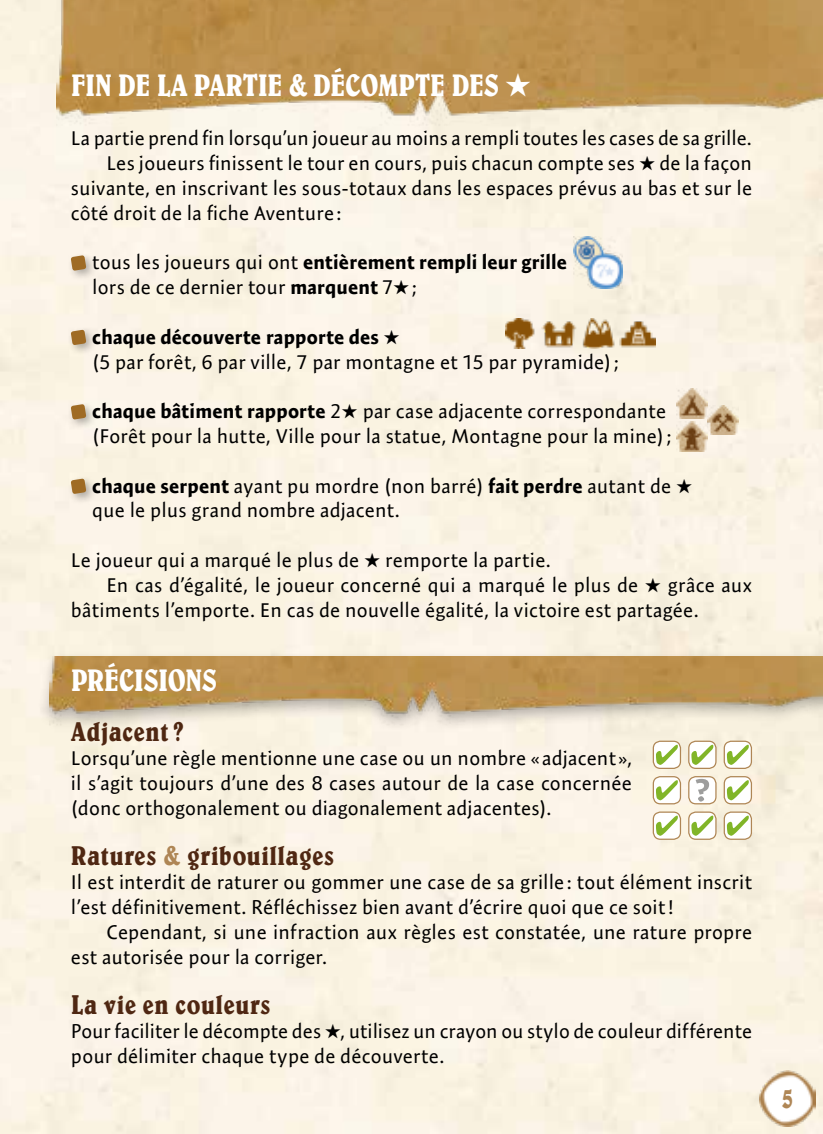
<style>
.page{position:relative;width:823px;height:1134px;background:#fff}
.page>*{position:absolute;margin:0;border:0;box-sizing:border-box;transform-origin:0 0}
.t1{font:condensed 31.5px "Belwe";letter-spacing:-.02em;color:#fff}
.t2{font:condensed 30px "Belwe";color:#af8655}
.t3{font:condensed 27.5px "Belwe";letter-spacing:.02em;color:#4f2712}
.t4{font:20px/24.8px "Expo Sans Pro";letter-spacing:.005em;color:#000}
.s1{font-weight:700}
.s2{color:#af8655}
</style>
<div class="page">
<div style="left:0;top:0;width:822px;height:1134px;background:#faf3e3"></div>
<img style="left:57px;top:0;width:765px;height:133px">
<div style="left:37px;top:650px;width:785px;height:82px;background:#000;opacity:.3"></div>
<img style="left:50px;top:657px;width:772px;height:74px">
<div style="left:67px;top:252px;width:30px;height:29px;background:#000;opacity:.3"></div>
<svg style="left:71px;top:255px;width:15px;height:16px"></svg>
<div style="left:67px;top:326px;width:30px;height:30px;background:#000;opacity:.3"></div>
<svg style="left:71px;top:329px;width:15px;height:16px"></svg>
<div style="left:67px;top:401px;width:30px;height:29px;background:#000;opacity:.3"></div>
<svg style="left:71px;top:404px;width:15px;height:16px"></svg>
<div style="left:67px;top:475px;width:30px;height:30px;background:#000;opacity:.3"></div>
<svg style="left:71px;top:478px;width:15px;height:16px"></svg>
<div style="left:653px;top:741px;width:27px;height:27px;background:#fff;border-radius:7px"></div>
<div style="left:652px;top:741px;width:28px;height:28px;border:1px solid #af8655;border-radius:7px"></div>
<svg style="left:656px;top:745px;width:21px;height:20px"></svg>
<svg style="left:688px;top:741px;width:27px;height:27px"></svg>
<div style="left:687px;top:741px;width:29px;height:28px;border:1px solid #af8655;border-radius:7px"></div>
<svg style="left:691px;top:745px;width:21px;height:20px"></svg>
<svg style="left:723px;top:741px;width:28px;height:27px"></svg>
<div style="left:723px;top:741px;width:28px;height:28px;border:1px solid #af8655;border-radius:7px"></div>
<svg style="left:726px;top:745px;width:22px;height:20px"></svg>
<svg style="left:653px;top:777px;width:27px;height:27px"></svg>
<div style="left:652px;top:776px;width:28px;height:28px;border:1px solid #af8655;border-radius:7px"></div>
<svg style="left:655px;top:780px;width:22px;height:20px"></svg>
<div style="left:688px;top:777px;width:27px;height:27px;background:#fff;border-radius:7px"></div>
<div style="left:687px;top:776px;width:29px;height:28px;border:1px solid #af8655;border-radius:7px"></div>
<svg style="left:723px;top:777px;width:28px;height:27px"></svg>
<div style="left:723px;top:776px;width:28px;height:28px;border:1px solid #af8655;border-radius:7px"></div>
<svg style="left:726px;top:780px;width:22px;height:20px"></svg>
<svg style="left:653px;top:812px;width:27px;height:27px"></svg>
<div style="left:652px;top:811px;width:28px;height:29px;border:1px solid #af8655;border-radius:7px"></div>
<svg style="left:655px;top:816px;width:22px;height:20px"></svg>
<svg style="left:688px;top:812px;width:27px;height:27px"></svg>
<div style="left:687px;top:811px;width:29px;height:29px;border:1px solid #af8655;border-radius:7px"></div>
<svg style="left:691px;top:816px;width:21px;height:20px"></svg>
<svg style="left:723px;top:812px;width:28px;height:27px"></svg>
<div style="left:723px;top:811px;width:28px;height:29px;border:1px solid #af8655;border-radius:7px"></div>
<svg style="left:726px;top:816px;width:22px;height:20px"></svg>
<svg style="left:695px;top:779px;width:13px;height:23px"></svg>
<img style="left:676px;top:389px;width:31px;height:30px">
<img style="left:676px;top:421px;width:31px;height:30px">
<img style="left:707px;top:405px;width:31px;height:30px">
<img style="left:759px;top:1070px;width:56px;height:57px">
<img style="left:573px;top:236px;width:49px;height:53px">
<img style="left:505px;top:319px;width:150px;height:29px">
<h1 class="t1" style="left:71px;top:66px;width:461px">FIN DE LA PARTIE &amp; DÉCOMPTE DES ★</h1>
<p class="t4" style="left:71px;top:126px;width:682px">La partie prend fin lorsqu’un joueur au moins a rempli toutes les cases de sa grille.</p>
<p class="t4" style="left:106px;top:151px;width:646px">Les joueurs finissent le tour en cours, puis chacun compte ses ★ de la façon</p>
<p class="t4" style="left:71px;top:175px;width:682px">suivante, en inscrivant les sous-totaux dans les espaces prévus au bas et sur le</p>
<p class="t4" style="left:71px;top:200px;width:272px">côté droit de la fiche Aventure :</p>
<p class="t4" style="left:92px;top:250px;width:476px">tous les joueurs qui ont <span class="s1">entièrement rempli leur grille </span>lors de ce dernier tour <span class="s1">marquent</span> 7★;</p>
<p class="t4" style="left:92px;top:324px;width:528px"><span class="s1">chaque découverte rapporte des</span> ★<br>(5 par forêt, 6 par ville, 7 par montagne et 15 par pyramide);</p>
<p class="t4" style="left:92px;top:399px;width:580px"><span class="s1">chaque bâtiment rapporte</span> 2★ par case adjacente correspondante (Forêt pour la hutte, Ville pour la statue, Montagne pour la mine);</p>
<p class="t4" style="left:92px;top:473px;width:601px"><span class="s1">chaque serpent</span> ayant pu mordre (non barré) <span class="s1">fait perdre</span> autant de ★ que le plus grand nombre adjacent.</p>
<p class="t4" style="left:71px;top:547px;width:481px">Le joueur qui a marqué le plus de ★ remporte la partie.</p>
<p class="t4" style="left:106px;top:572px;width:646px">En cas d’égalité, le joueur concerné qui a marqué le plus de ★ grâce aux</p>
<p class="t4" style="left:71px;top:597px;width:629px">bâtiments l’emporte. En cas de nouvelle égalité, la victoire est partagée.</p>
<h1 class="t1" style="left:71px;top:662px;width:148px">PRÉCISIONS</h1>
<h3 class="t3" style="left:71px;top:715px;width:114px">Adjacent?</h3>
<p class="t4" style="left:71px;top:746px;width:562px;text-align:justify">Lorsqu’une règle mentionne une case ou un nombre « adjacent », il s’agit toujours d’une des 8 cases autour de la case concernée (donc orthogonalement ou diagonalement adjacentes).</p>
<h3 class="t3" style="left:71px;top:839px;width:265px">Ratures <span class="s2">&amp;</span> gribouillages</h3>
<p class="t4" style="left:71px;top:870px;width:682px">Il est interdit de raturer ou gommer une case de sa grille: tout élément inscrit l’est définitivement. Réfléchissez bien avant d’écrire quoi que ce soit!</p>
<p class="t4" style="left:71px;top:919px;width:682px;text-indent:35px">Cependant, si une infraction aux règles est constatée, une rature propre est autorisée pour la corriger.</p>
<h3 class="t3" style="left:71px;top:988px;width:201px">La vie en couleurs</h3>
<p class="t4" style="left:71px;top:1019px;width:682px">Pour faciliter le décompte des ★, utilisez un crayon ou stylo de couleur différente pour délimiter chaque type de découverte.</p>
<h2 class="t2" style="left:781px;top:1080px;width:14px">5</h2>
</div>
